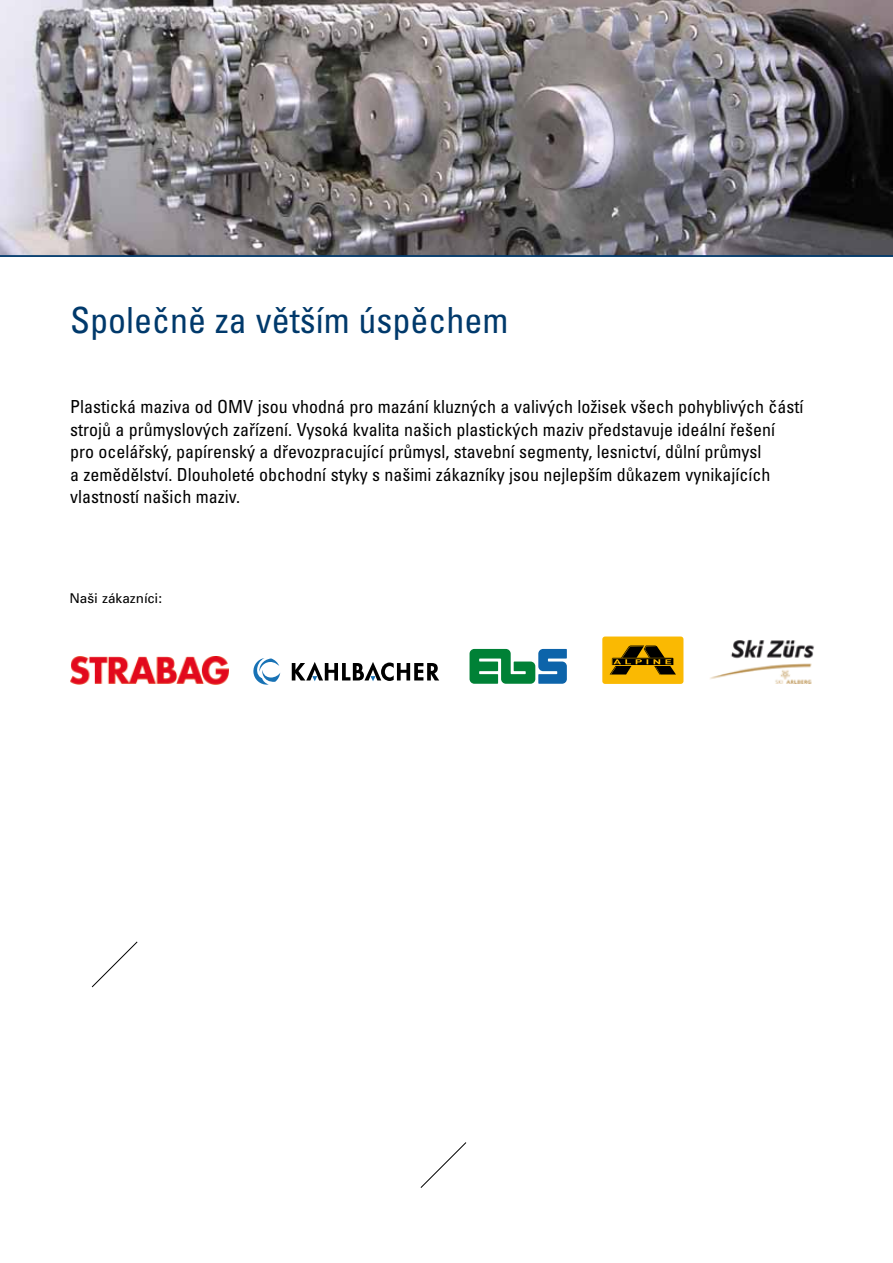
<style>
.page{position:relative;width:893px;height:1263px;background:#fff}
.page>*{position:absolute;margin:0;border:0;box-sizing:border-box;transform-origin:0 0}
.t1{font:condensed 36px "Univers CE";color:#00396b}
.t2{font:condensed 18px/22.5px "Univers CE";color:#000}
.t3{font:13.5px "Univers CE";color:#000}
</style>
<div class="page">
<img style="left:0;top:0;width:893px;height:255px">
<hr style="left:0;top:255px;width:893px;height:2px;background:#00396b">
<svg style="left:292px;top:662px;width:147px;height:19px"></svg>
<svg style="left:253px;top:658px;width:27px;height:27px"></svg>
<div style="left:602px;top:636px;width:81px;height:48px;background:#fab902;border-radius:3px"></div>
<svg style="left:610px;top:645px;width:66px;height:29px"></svg>
<img style="left:70px;top:657px;width:159px;height:27px">
<svg style="left:470px;top:649px;width:97px;height:35px"></svg>
<img style="left:710px;top:640px;width:104px;height:44px">
<h1 class="t1" style="left:70px;top:300px;width:440px">Společně za větším úspěchem</h1>
<p class="t2" style="left:70px;top:396px;width:735px">Plastická maziva od OMV jsou vhodná pro mazání kluzných a valivých ložisek všech pohyblivých částí strojů a průmyslových zařízení. Vysoká kvalita našich plastických maziv představuje ideální řešení<br>pro ocelářský, papírenský a dřevozpracující průmysl, stavební segmenty, lesnictví, důlní průmysl<br>a zemědělství. Dlouholeté obchodní styky s našimi zákazníky jsou nejlepším důkazem vynikajících vlastností našich maziv.</p>
<p class="t3" style="left:69px;top:591px;width:94px">Naši zákazníci:</p>
</div>
